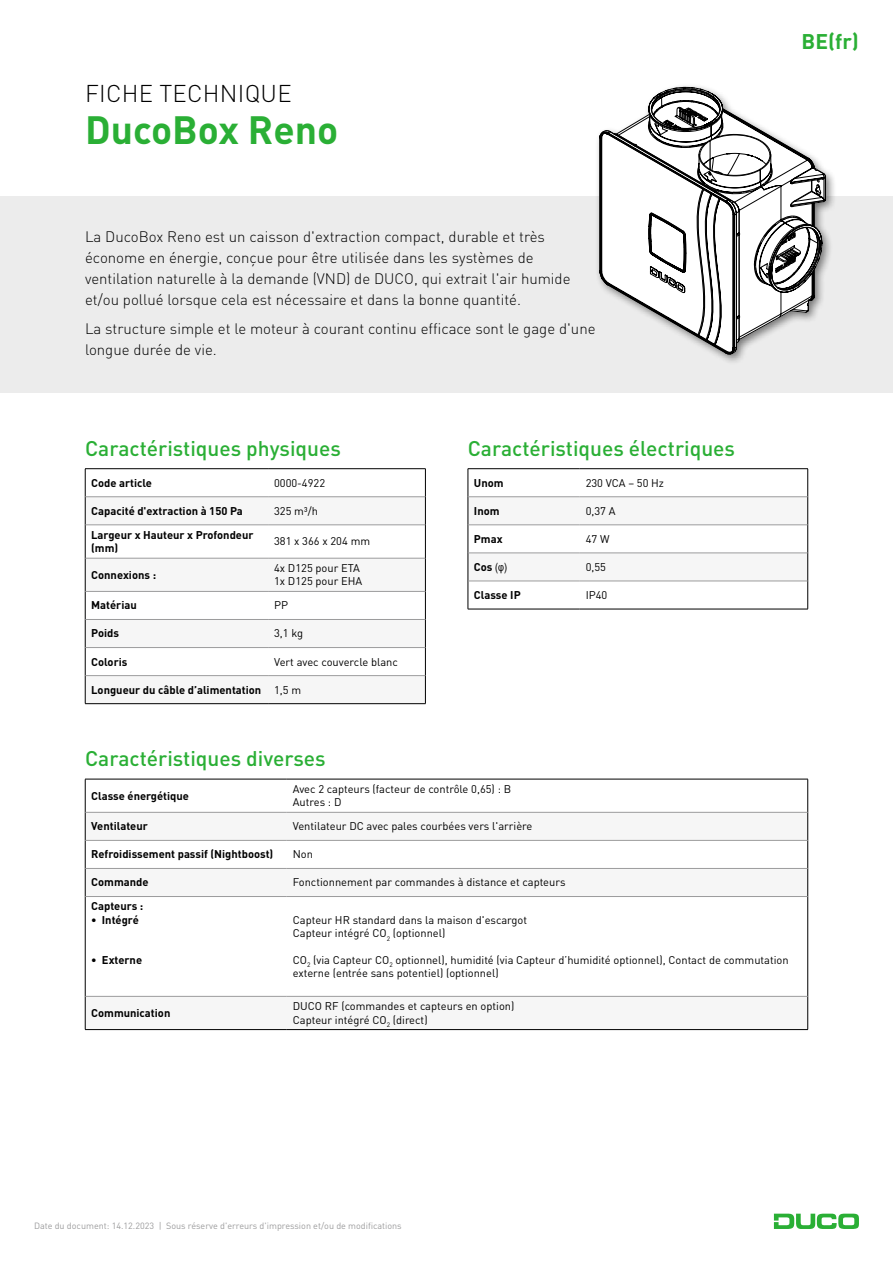
<style>
.page{position:relative;width:893px;height:1263px;background:#fff}
.page>*{position:absolute;margin:0;border:0;box-sizing:border-box;transform-origin:0 0}
.t1{font:700 39px "DINOT";color:#2aaf35}
.t2{font:300 24px "DINOT";letter-spacing:.01em;color:#000}
.t3{font:500 21px "DINOT";color:#2aaf35}
.t4{font:700 21px "DINOT";color:#2aaf35}
.t5{font:300 15px/21px "DINOT";color:#000}
.t6{font:11.1px/13.4px "DINOT";color:#000}
.t7{font:700 11.1px/13.4px "DINOT";color:#000}
.t8{font:9px "DINOT";color:#9c9c9d}
.s1{font-weight:400}
.s2{font-family:"Arial Narrow";font-weight:400}
</style>
<div class="page">
<svg style="left:774px;top:1213px;width:85px;height:16px"></svg>
<div style="left:0;top:196px;width:893px;height:146px;background:#ececec"></div>
<div style="left:0;top:289px;width:893px;height:104px;background:#ececec"></div>
<svg style="left:86px;top:469px;width:339px;height:27px"></svg>
<svg style="left:86px;top:497px;width:339px;height:206px;fill:#f6f6f6"></svg>
<hr style="left:85px;top:468px;width:183px;height:1px;background:#000">
<hr style="left:268px;top:468px;width:158px;height:1px;background:#000">
<svg style="left:85px;top:469px;width:1px;height:56px"></svg>
<svg style="left:425px;top:469px;width:1px;height:56px"></svg>
<hr style="left:85px;top:525px;width:1px;height:33px;background:#000">
<hr style="left:425px;top:525px;width:1px;height:33px;background:#000">
<hr style="left:85px;top:558px;width:1px;height:33px;background:#000">
<hr style="left:425px;top:558px;width:1px;height:33px;background:#000">
<svg style="left:85px;top:592px;width:1px;height:111px"></svg>
<svg style="left:425px;top:591px;width:1px;height:112px"></svg>
<hr style="left:85px;top:703px;width:183px;height:1px;background:#000">
<hr style="left:268px;top:703px;width:158px;height:1px;background:#000">
<hr style="left:85px;top:496px;width:183px;height:1px;background:#9c9c9d">
<hr style="left:268px;top:496px;width:157px;height:1px;background:#9c9c9d">
<hr style="left:85px;top:525px;width:183px;height:1px;background:#9c9c9d">
<hr style="left:268px;top:525px;width:157px;height:1px;background:#9c9c9d">
<hr style="left:85px;top:558px;width:183px;height:1px;background:#9c9c9d">
<hr style="left:268px;top:558px;width:157px;height:1px;background:#9c9c9d">
<hr style="left:85px;top:591px;width:183px;height:1px;background:#9c9c9d">
<hr style="left:268px;top:591px;width:157px;height:1px;background:#9c9c9d">
<hr style="left:85px;top:619px;width:183px;height:1px;background:#9c9c9d">
<hr style="left:268px;top:619px;width:157px;height:1px;background:#9c9c9d">
<hr style="left:85px;top:647px;width:183px;height:1px;background:#9c9c9d">
<hr style="left:268px;top:647px;width:157px;height:1px;background:#9c9c9d">
<hr style="left:85px;top:675px;width:183px;height:1px;background:#9c9c9d">
<hr style="left:268px;top:675px;width:157px;height:1px;background:#9c9c9d">
<hr style="left:468px;top:468px;width:112px;height:1px;background:#000">
<hr style="left:580px;top:468px;width:228px;height:1px;background:#000">
<svg style="left:468px;top:469px;width:340px;height:140px"></svg>
<hr style="left:468px;top:609px;width:112px;height:1px;background:#000">
<hr style="left:580px;top:609px;width:228px;height:1px;background:#000">
<hr style="left:468px;top:496px;width:112px;height:1px;background:#9c9c9d">
<hr style="left:580px;top:496px;width:227px;height:1px;background:#9c9c9d">
<hr style="left:468px;top:525px;width:112px;height:1px;background:#9c9c9d">
<hr style="left:580px;top:525px;width:227px;height:1px;background:#9c9c9d">
<hr style="left:468px;top:553px;width:112px;height:1px;background:#9c9c9d">
<hr style="left:580px;top:553px;width:227px;height:1px;background:#9c9c9d">
<hr style="left:468px;top:581px;width:112px;height:1px;background:#9c9c9d">
<hr style="left:580px;top:581px;width:227px;height:1px;background:#9c9c9d">
<svg style="left:86px;top:811px;width:721px;height:1px"></svg>
<svg style="left:86px;top:839px;width:721px;height:157px"></svg>
<hr style="left:85px;top:779px;width:202px;height:1px;background:#000">
<hr style="left:85px;top:779px;width:1px;height:33px;background:#000">
<hr style="left:287px;top:779px;width:521px;height:1px;background:#000">
<hr style="left:807px;top:779px;width:1px;height:33px;background:#000">
<svg style="left:85px;top:813px;width:1px;height:83px"></svg>
<svg style="left:807px;top:812px;width:1px;height:84px"></svg>
<hr style="left:85px;top:896px;width:1px;height:100px;background:#000">
<hr style="left:807px;top:896px;width:1px;height:100px;background:#000">
<hr style="left:85px;top:996px;width:1px;height:33px;background:#000">
<hr style="left:807px;top:996px;width:1px;height:33px;background:#000">
<hr style="left:85px;top:1029px;width:202px;height:1px;background:#000">
<hr style="left:287px;top:1029px;width:521px;height:1px;background:#000">
<hr style="left:85px;top:812px;width:202px;height:1px;background:#9c9c9d">
<hr style="left:287px;top:812px;width:520px;height:1px;background:#9c9c9d">
<hr style="left:85px;top:840px;width:202px;height:1px;background:#9c9c9d">
<hr style="left:287px;top:840px;width:520px;height:1px;background:#9c9c9d">
<hr style="left:85px;top:868px;width:202px;height:1px;background:#9c9c9d">
<hr style="left:287px;top:868px;width:520px;height:1px;background:#9c9c9d">
<hr style="left:85px;top:896px;width:202px;height:1px;background:#9c9c9d">
<hr style="left:287px;top:896px;width:520px;height:1px;background:#9c9c9d">
<hr style="left:85px;top:996px;width:202px;height:1px;background:#9c9c9d">
<hr style="left:287px;top:996px;width:520px;height:1px;background:#9c9c9d">
<div style="left:594px;top:82px;width:243px;height:283px;background:#000;opacity:.5"></div>
<svg style="left:740px;top:87px;width:86px;height:268px"></svg>
<svg style="left:599px;top:85px;width:141px;height:270px"></svg>
<svg style="left:616px;top:108px;width:210px;height:232px"></svg>
<h2 class="t2" style="left:85px;top:77px;width:208px">FICHE TECHNIQUE</h2>
<h1 class="t1" style="left:85px;top:104px;width:255px">DucoBox Reno</h1>
<h3 class="t4" style="left:802px;top:27px;width:59px">BE(fr)</h3>
<p class="t5" style="left:85px;top:225px;width:487px">La DucoBox Reno est un caisson d'extraction compact, durable et très économe en énergie, conçue pour être utilisée dans les systèmes de ventilation naturelle à la demande (VND) de DUCO, qui extrait l'air humide et/ou pollué lorsque cela est nécessaire et dans la bonne quantité.</p>
<h3 class="t5" style="left:85px;top:318px;width:512px">La structure simple et le moteur à courant continu efficace sont le gage d'une longue durée de vie.</h3>
<h3 class="t3" style="left:85px;top:434px;width:257px">Caractéristiques physiques</h3>
<p class="t7" style="left:91px;top:476px;width:62px">Code article</p>
<p class="t6" style="left:274px;top:475px;width:53px">0000-4922</p>
<p class="t7" style="left:91px;top:504px;width:153px">Capacité d'extraction à 150 Pa</p>
<p class="t6" style="left:274px;top:504px;width:46px">325 m³/h</p>
<p class="t7" style="left:91px;top:528px;width:164px">Largeur x Hauteur x Profondeur (mm)</p>
<p class="t6" style="left:274px;top:534px;width:98px">381 x 366 x 204 mm</p>
<p class="t7" style="left:91px;top:568px;width:66px">Connexions :</p>
<p class="t6" style="left:274px;top:561px;width:90px">4x D125 pour ETA<br>1x D125 pour EHA</p>
<p class="t7" style="left:91px;top:598px;width:47px">Matériau</p>
<p class="t6" style="left:274px;top:598px;width:15px">PP</p>
<p class="t7" style="left:91px;top:626px;width:29px">Poids</p>
<p class="t6" style="left:274px;top:626px;width:31px">3,1 kg</p>
<p class="t7" style="left:91px;top:654px;width:38px">Coloris</p>
<p class="t6" style="left:274px;top:654px;width:125px">Vert avec couvercle blanc</p>
<p class="t7" style="left:91px;top:682px;width:211px">Longueur du câble d’alimentation <span class="s1">1,5 m</span></p>
<h3 class="t3" style="left:468px;top:434px;width:269px">Caractéristiques électriques</h3>
<p class="t7" style="left:474px;top:476px;width:31px">Unom</p>
<p class="t6" style="left:586px;top:475px;width:80px">230 VCA – 50 Hz</p>
<p class="t7" style="left:474px;top:504px;width:27px">Inom</p>
<p class="t6" style="left:586px;top:504px;width:31px">0,37 A</p>
<p class="t7" style="left:474px;top:532px;width:30px">Pmax</p>
<p class="t6" style="left:586px;top:532px;width:25px">47 W</p>
<p class="t7" style="left:474px;top:560px;width:35px">Cos <span class="s2">(φ)</span></p>
<p class="t6" style="left:586px;top:560px;width:22px">0,55</p>
<p class="t7" style="left:474px;top:588px;width:48px">Classe IP</p>
<p class="t6" style="left:586px;top:588px;width:23px">IP40</p>
<h3 class="t3" style="left:85px;top:744px;width:242px">Caractéristiques diverses</h3>
<p class="t7" style="left:91px;top:788px;width:99px">Classe énergétique</p>
<p class="t6" style="left:293px;top:782px;width:220px">Avec 2 capteurs (facteur de contrôle 0,65) : B<br>Autres : D</p>
<p class="t7" style="left:91px;top:819px;width:58px">Ventilateur</p>
<p class="t6" style="left:293px;top:819px;width:241px">Ventilateur DC avec pales courbées vers l'arrière</p>
<p class="t7" style="left:91px;top:847px;width:184px">Refroidissement passif (Nightboost)</p>
<p class="t6" style="left:293px;top:847px;width:22px">Non</p>
<p class="t7" style="left:91px;top:875px;width:59px">Commande</p>
<p class="t6" style="left:293px;top:875px;width:274px">Fonctionnement par commandes à distance et capteurs</p>
<p class="t7" style="left:91px;top:899px;width:54px">Capteurs :</p>
<p class="t7" style="left:91px;top:913px;width:49px">• Intégré</p>
<p class="t7" style="left:91px;top:953px;width:52px">• Externe</p>
<p class="t6" style="left:293px;top:912px;width:236px">Capteur HR standard dans la maison d'escargot<br>Capteur intégré CO<sub>2</sub> (optionnel)</p>
<p class="t6" style="left:293px;top:952px;width:497px">CO<sub>2</sub> (via Capteur CO<sub>2</sub> optionnel), humidité (via Capteur d’humidité optionnel), Contact de commutation externe (entrée sans potentiel) (optionnel)</p>
<p class="t7" style="left:91px;top:1006px;width:81px">Communication</p>
<p class="t6" style="left:293px;top:999px;width:223px">DUCO RF (commandes et capteurs en option)<br>Capteur intégré CO<sub>2</sub> (direct)</p>
<p class="t8" style="left:34px;top:1219px;width:369px">Date du document: 14.12.2023 | Sous réserve d'erreurs d'impression et/ou de modifications</p>
</div>
